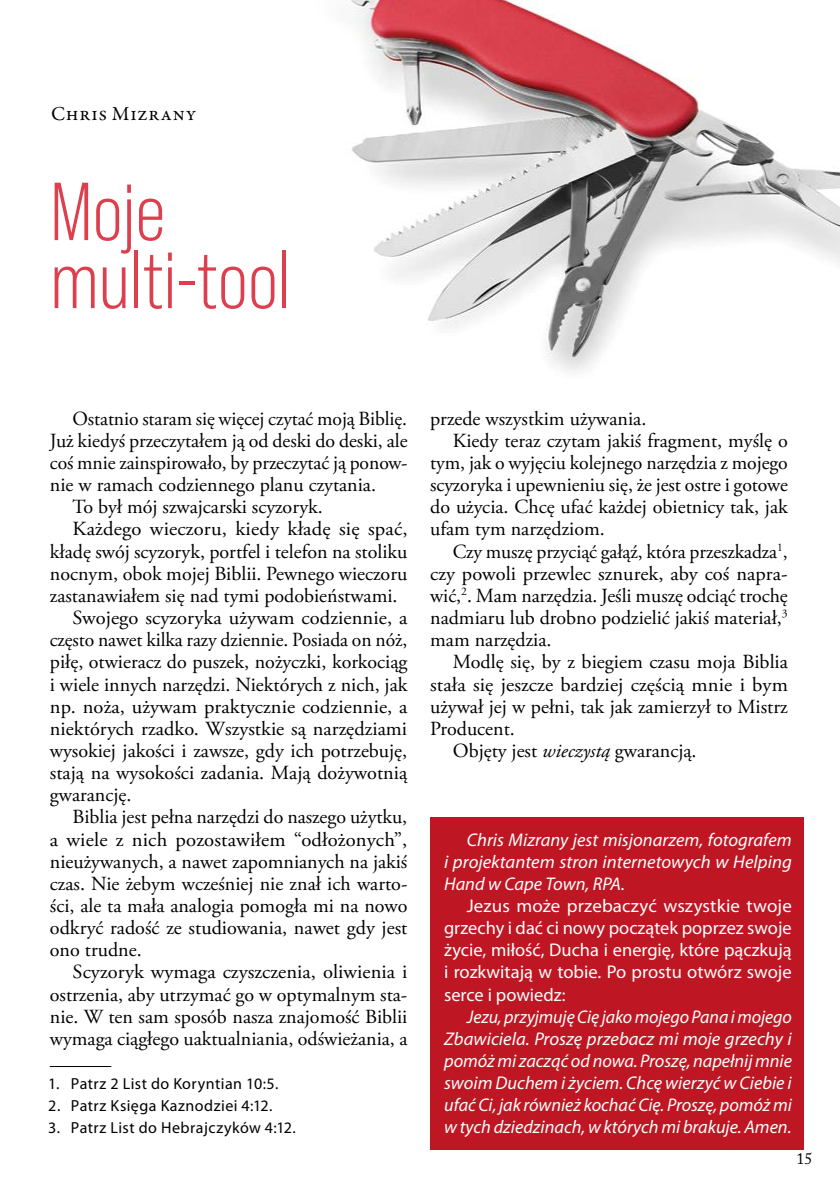
<style>
.page{position:relative;width:840px;height:1191px;background:#fff}
.page>*{position:absolute;margin:0;border:0;box-sizing:border-box;transform-origin:0 0}
.t1{font:82px/68px "Bebas Neue Pro";color:#dc3f4e}
.t2{font:20px "Adobe Garamond Pro";color:#000}
.t3{font:20px "Garamond Premr Pro";letter-spacing:.04em;color:#000}
.t4{font:italic 18.4px/22.2px "Myriad Pro";color:#fff;text-align:justify}
.t5{font:18.4px/22.2px "Myriad Pro";color:#fff;text-align:justify}
.t6{font:16px "Myriad Pro";letter-spacing:.03em;color:#000}
.t7{font:16px "Adobe Caslon Pro";color:#000}
.s1{font-style:italic}
</style>
<div class="page">
<div style="left:430px;top:817px;width:373px;height:332px;background:#be1622"></div>
<img style="left:351px;top:0;width:488px;height:371px">
<hr style="left:50px;top:1066px;width:61px;height:1px;background:#000">
<p class="t3" style="left:51px;top:101px;width:146px">Chris Mizrany</p>
<h1 class="t1" style="left:50px;top:178px;width:242px">Moje multi-tool</h1>
<p class="t2" style="left:73px;top:406px;width:336px">Ostatnio staram się więcej czytać moją Biblię.</p>
<p class="t2" style="left:50px;top:428px;width:359px">Już kiedyś przeczytałem ją od deski do deski, ale</p>
<p class="t2" style="left:50px;top:451px;width:359px">coś mnie zainspirowało, by przeczytać ją ponow-</p>
<p class="t2" style="left:50px;top:473px;width:327px">nie w ramach codziennego planu czytania.</p>
<p class="t2" style="left:73px;top:495px;width:251px">To był mój szwajcarski scyzoryk.</p>
<p class="t2" style="left:73px;top:517px;width:336px">Każdego wieczoru, kiedy kładę się spać,</p>
<p class="t2" style="left:50px;top:539px;width:359px">kładę swój scyzoryk, portfel i telefon na stoliku</p>
<p class="t2" style="left:50px;top:561px;width:359px">nocnym, obok mojej Biblii. Pewnego wieczoru</p>
<p class="t2" style="left:50px;top:583px;width:349px">zastanawiałem się nad tymi podobieństwami.</p>
<p class="t2" style="left:73px;top:605px;width:336px">Swojego scyzoryka używam codziennie, a</p>
<p class="t2" style="left:50px;top:628px;width:359px">często nawet kilka razy dziennie. Posiada on nóż,</p>
<p class="t2" style="left:50px;top:650px;width:359px">piłę, otwieracz do puszek, nożyczki, korkociąg</p>
<p class="t2" style="left:50px;top:672px;width:359px">i wiele innych narzędzi. Niektórych z nich, jak</p>
<p class="t2" style="left:50px;top:694px;width:359px">np. noża, używam praktycznie codziennie, a</p>
<p class="t2" style="left:50px;top:716px;width:358px">niektórych rzadko. Wszystkie są narzędziami</p>
<p class="t2" style="left:50px;top:738px;width:358px">wysokiej jakości i zawsze, gdy ich potrzebuję,</p>
<p class="t2" style="left:50px;top:760px;width:358px">stają na wysokości zadania. Mają dożywotnią</p>
<p class="t2" style="left:50px;top:783px;width:83px">gwarancję.</p>
<p class="t2" style="left:73px;top:805px;width:336px">Biblia jest pełna narzędzi do naszego użytku,</p>
<p class="t2" style="left:50px;top:827px;width:359px">a wiele z nich pozostawiłem “odłożonych”,</p>
<p class="t2" style="left:50px;top:849px;width:359px">nieużywanych, a nawet zapomnianych na jakiś</p>
<p class="t2" style="left:50px;top:871px;width:359px">czas. Nie żebym wcześniej nie znał ich warto-</p>
<p class="t2" style="left:50px;top:893px;width:359px">ści, ale ta mała analogia pomogła mi na nowo</p>
<p class="t2" style="left:50px;top:915px;width:359px">odkryć radość ze studiowania, nawet gdy jest</p>
<p class="t2" style="left:50px;top:938px;width:93px">ono trudne.</p>
<p class="t2" style="left:73px;top:960px;width:336px">Scyzoryk wymaga czyszczenia, oliwienia i</p>
<p class="t2" style="left:50px;top:982px;width:359px">ostrzenia, aby utrzymać go w optymalnym sta-</p>
<p class="t2" style="left:50px;top:1004px;width:359px">nie. W ten sam sposób nasza znajomość Biblii</p>
<p class="t2" style="left:50px;top:1026px;width:359px">wymaga ciągłego uaktualniania, odświeżania, a</p>
<p class="t6" style="left:48px;top:1074px;width:231px">1. Patrz 2 List do Koryntian 10:5.</p>
<p class="t6" style="left:48px;top:1096px;width:226px">2. Patrz Księga Kaznodziei 4:12.</p>
<p class="t6" style="left:48px;top:1118px;width:249px">3. Patrz List do Hebrajczyków 4:12.</p>
<p class="t2" style="left:430px;top:406px;width:217px">przede wszystkim używania.</p>
<p class="t2" style="left:452px;top:428px;width:336px">Kiedy teraz czytam jakiś fragment, myślę o</p>
<p class="t2" style="left:430px;top:451px;width:359px">tym, jak o wyjęciu kolejnego narzędzia z mojego</p>
<p class="t2" style="left:430px;top:473px;width:359px">scyzoryka i upewnieniu się, że jest ostre i gotowe</p>
<p class="t2" style="left:430px;top:495px;width:359px">do użycia. Chcę ufać każdej obietnicy tak, jak</p>
<p class="t2" style="left:430px;top:517px;width:176px">ufam tym narzędziom.</p>
<p class="t2" style="left:452px;top:539px;width:336px">Czy muszę przyciąć gałąź, która przeszkadza<sup>1</sup>,</p>
<p class="t2" style="left:430px;top:561px;width:359px">czy powoli przewlec sznurek, aby coś napra-</p>
<p class="t2" style="left:430px;top:583px;width:359px">wić,<sup>2</sup>. Mam narzędzia. Jeśli muszę odciąć trochę</p>
<p class="t2" style="left:430px;top:605px;width:359px">nadmiaru lub drobno podzielić jakiś materiał,<sup>3</sup></p>
<p class="t2" style="left:430px;top:628px;width:123px">mam narzędzia.</p>
<p class="t2" style="left:452px;top:650px;width:336px">Modlę się, by z biegiem czasu moja Biblia</p>
<p class="t2" style="left:430px;top:672px;width:359px">stała się jeszcze bardziej częścią mnie i bym</p>
<p class="t2" style="left:430px;top:694px;width:359px">używał jej w pełni, tak jak zamierzył to Mistrz</p>
<p class="t2" style="left:430px;top:716px;width:86px">Producent.</p>
<p class="t2" style="left:452px;top:738px;width:245px">Objęty jest <span class="s1">wieczystą</span> gwarancją.</p>
<p class="t4" style="left:444px;top:828px;width:349px;text-indent:23px">Chris Mizrany jest misjonarzem, fotografem i projektantem stron internetowych w Helping Hand w Cape Town, RPA.</p>
<p class="t5" style="left:444px;top:894px;width:349px;text-indent:23px">Jezus może przebaczyć wszystkie twoje grzechy i dać ci nowy początek poprzez swoje życie, miłość, Ducha i energię, które pączkują i rozkwitają w tobie. Po prostu otwórz swoje serce i powiedz:</p>
<p class="t4" style="left:444px;top:1005px;width:349px;text-indent:23px">Jezu, przyjmuję Cię jako mojego Pana i mojego Zbawiciela. Proszę przebacz mi moje grzechy i pomóż mi zacząć od nowa. Proszę, napełnij mnie swoim Duchem i życiem. Chcę wierzyć w Ciebie i ufać Ci, jak również kochać Cię. Proszę, pomóż mi w tych dziedzinach, w których mi brakuje. Amen.</p>
<p class="t7" style="left:796px;top:1149px;width:17px">15</p>
</div>
